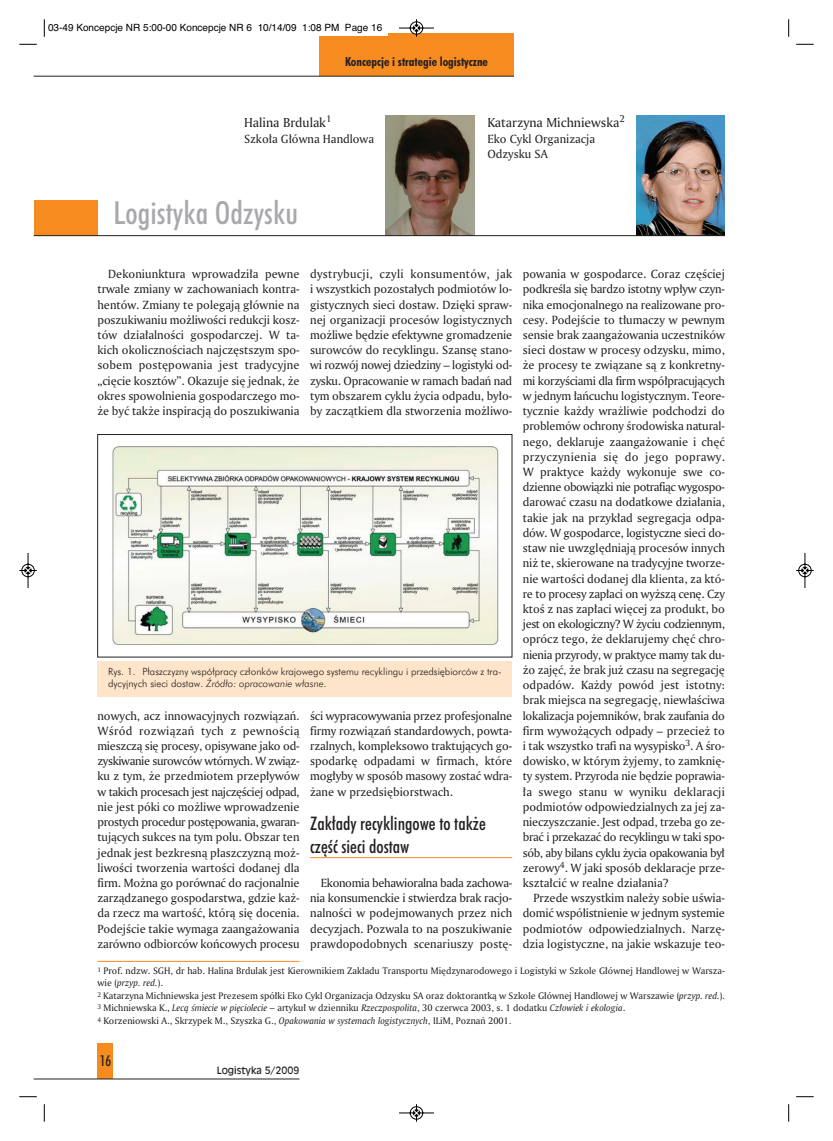
<style>
.page{position:relative;width:833px;height:1141px;background:#fff}
.page>*{position:absolute;margin:0;border:0;box-sizing:border-box;transform-origin:0 0}
.t1{font:31.88px "Futura Md Cn EU";letter-spacing:.005em;color:#a8a9ad}
.t2{font:18.75px/23.1px "Futura Md Cn EU";color:#231f20}
.t3{font:15px "Futura Md Cn EU";color:#231f20}
.t4{font:13.75px "Amerigo EU";color:#231f20}
.t5{font:12.5px/15.2px "Amerigo EU";color:#231f20;text-align:justify}
.t6{font:12.5px "Futura Bd Cn EU";color:#231f20}
.t7{font:10px/12.5px "Amerigo EU";color:#231f20}
.t8{font:10px/12px "Futura Lt EU";color:#231f20}
.t9{font:10px "Helvetica";color:#000}
.t10{font:10px "Incised 901 EU";color:#231f20}
.s1{font-style:italic}
</style>
<div class="page">
<div style="left:34px;top:200px;width:63px;height:36px;background:#f68b1f"></div>
<div style="left:97px;top:1044px;width:16px;height:35px;background:#f68b1f"></div>
<div style="left:319px;top:34px;width:195px;height:42px;background:#f68b1f"></div>
<hr style="left:310px;top:857px;width:202px;height:1px;background:#f68b1f">
<hr style="left:34px;top:76px;width:480px;height:1px;background:#231f20">
<hr style="left:34px;top:1079px;width:265px;height:1px;background:#231f20">
<img style="left:386px;top:115px;width:88px;height:120px">
<img style="left:636px;top:115px;width:89px;height:120px">
<img style="left:112px;top:446px;width:387px;height:199px">
<div style="left:97px;top:434px;width:415px;height:223px;border:1px solid #231f20"></div>
<div style="left:97px;top:661px;width:415px;height:35px;background:#fee4c9"></div>
<hr style="left:97px;top:961px;width:202px;height:1px;background:#f68b1f">
<hr style="left:34px;top:235px;width:691px;height:1px;background:#231f20">
<div style="left:43px;top:18px;width:344px;height:18px;background:#fff"></div>
<svg style="left:44px;top:19px;width:1px;height:18px"></svg>
<svg style="left:19px;top:44px;width:18px;height:1px"></svg>
<svg style="left:788px;top:19px;width:1px;height:18px"></svg>
<svg style="left:796px;top:44px;width:17px;height:1px"></svg>
<svg style="left:44px;top:1104px;width:1px;height:18px"></svg>
<svg style="left:19px;top:1096px;width:18px;height:1px"></svg>
<svg style="left:788px;top:1104px;width:1px;height:18px"></svg>
<svg style="left:796px;top:1096px;width:17px;height:1px"></svg>
<svg style="left:398px;top:19px;width:37px;height:18px"></svg>
<svg style="left:399px;top:1104px;width:35px;height:18px"></svg>
<svg style="left:19px;top:553px;width:18px;height:35px"></svg>
<svg style="left:796px;top:553px;width:18px;height:35px"></svg>
<p class="t9" style="left:48px;top:23px;width:336px">03-49 Koncepcje NR 5:00-00 Koncepcje NR 6 10/14/09 1:08 PM Page 16</p>
<p class="t6" style="left:345px;top:57px;width:144px">Koncepcje i strategie logistyczne</p>
<p class="t4" style="left:244px;top:117px;width:89px">Ha li na Brdu la k<sup>1</sup></p>
<p class="t5" style="left:244px;top:132px;width:132px">Szko ła Głów na Han dlo wa</p>
<h1 class="t1" style="left:113px;top:200px;width:186px">Logistyka Odzysku</h1>
<p class="t4" style="left:487px;top:117px;width:139px">Ka ta rzy na Mich niew ska<sup>2</sup></p>
<p class="t5" style="left:487px;top:132px;width:109px">Eko Cykl Or ga ni za cja<br>Od zy sku SA</p>
<p class="t5" style="left:97px;top:267px;width:203px;text-indent:11px">De ko niunk tu ra wpro wa dzi ła pew ne trwa łe zmia ny w za cho wa niach kon tra - hen tów. Zmia ny te po le ga ją głów nie na po szu ki wa niu moż li wo ści re duk cji kosz - tów dzia łal no ści go spo dar czej. W ta - kich oko licz no ściach naj częst szym spo - so bem po stę po wa nia jest tra dy cyj ne „cię cie kosz tów”. Oka zu je się jed nak, że okres spo wol nie nia go spo dar cze go mo - że być tak że in spi ra cją do po szu ki wa nia</p>
<p class="t5" style="left:310px;top:267px;width:203px">dys try bu cji, czy li kon su men tów, jak i wszyst kich po zo sta łych pod mio tów lo - gi stycz nych sie ci do staw. Dzię ki spraw - nej or ga ni za cji pro ce sów lo gi stycz nych moż li we bę dzie efek tyw ne gro ma dze nie su row ców do re cy klin gu. Szan sę sta no - wi roz wój no wej dzie dzi ny – lo gi sty ki od - zy sku. Opra co wa nie w ra mach ba dań nad tym ob sza rem cy klu ży cia od pa du, by ło - by za cząt kiem dla stwo rze nia moż li wo -</p>
<p class="t8" style="left:108px;top:667px;width:395px">Rys. 1. Płasz czy zny współ pra cy człon ków kra jo we go sys te mu re cy klin gu i przed się bior ców z tra - dy cyj nych sie ci do staw. <span class="s1">Źró dło: opra co wa nie wła sne.</span></p>
<p class="t5" style="left:97px;top:709px;width:203px">no wych, acz in no wa cyj nych roz wią zań.<br>Wśród roz wią zań tych z pew no ścią miesz czą się pro ce sy, opi sy wa ne ja ko od - zy ski wa nie su row ców wtór nych. W związ - ku z tym, że przed mio tem prze pły wów w ta kich pro ce sach jest naj czę ściej od pad, nie jest pó ki co moż li we wpro wa dze nie pro stych pro ce dur po stę po wa nia, gwa ran - tu ją cych suk ces na tym po lu. Ob szar ten jed nak jest bez kre sną płasz czy zną moż - li wo ści two rze nia war to ści do da nej dla firm. Moż na go po rów nać do ra cjo nal nie za rzą dza ne go go spo dar stwa, gdzie każ - da rzecz ma war tość, któ rą się do ce nia.<br>Po dej ście ta kie wy ma ga za an ga żo wa nia za rów no od bior ców koń co wych pro ce su</p>
<p class="t5" style="left:310px;top:709px;width:203px">ści wy pra co wy wa nia przez pro fe sjo nal ne fir my roz wią zań stan dar do wych, po wta - rzal nych, kom plek so wo trak tu ją cych go - spo dar kę od pa da mi w fir mach, któ re mo gły by w spo sób ma so wy zo stać wdra - ża ne w przed się bior stwach.</p>
<h2 class="t2" style="left:310px;top:813px;width:177px">Za kła dy re cy klin go we to tak że część sie ci do staw</h2>
<p class="t5" style="left:310px;top:876px;width:203px;text-indent:11px">Eko no mia be ha wio ral na ba da za cho wa - nia kon su menc kie i stwier dza brak ra cjo - nal no ści w po dej mo wa nych przez nich de cy zjach. Po zwa la to na po szu ki wa nie praw do po dob nych sce na riu szy po stę -</p>
<p class="t5" style="left:523px;top:267px;width:203px">po wa nia w go spo dar ce. Co raz czę ściej pod kre śla się bar dzo istot ny wpływ czyn - ni ka emo cjo nal ne go na re ali zo wa ne pro - ce sy. Po dej ście to tłu ma czy w pew nym sen sie brak za an ga żo wa nia uczest ni ków sie ci do staw w pro ce sy od zy sku, mi mo, że pro ce sy te zwią za ne są z kon kret ny - mi ko rzy ścia mi dla firm współ pra cu ją cych w jed nym łań cu chu lo gi stycz nym. Teo re - tycz nie każ dy wraż li wie pod cho dzi do pro ble mów ochro ny śro do wi ska na tu ral - ne go, de kla ru je za an ga żo wa nie i chęć przy czy nie nia się do je go po pra wy.<br>W prak ty ce każ dy wy ko nu je swe co - dzien ne obo wiąz ki nie po tra fiąc wy go spo - da ro wać cza su na do dat ko we dzia ła nia, ta kie jak na przy kład se gre ga cja od pa - dów. W go spo dar ce, lo gi stycz ne sie ci do - staw nie uwzględ nia ją pro ce sów in nych niż te, skie ro wa ne na tra dy cyj ne two rze - nie war to ści do da nej dla klien ta, za któ - re to pro ce sy za pła ci on wyż szą ce nę. Czy ktoś z nas za pła ci wię cej za pro dukt, bo jest on eko lo gicz ny? W ży ciu co dzien nym, oprócz te go, że de kla ru je my chęć chro - nie nia przy ro dy, w prak ty ce ma my tak du - żo za jęć, że brak już cza su na se gre ga cję od pa dów. Każ dy po wód jest istot ny: brak miej sca na se gre ga cję, nie wła ści wa lo ka li za cja po jem ni ków, brak za ufa nia do firm wy wo żą cych od pa dy – prze cież to i tak wszyst ko tra fi na wy sy pi sko<sup>3</sup>. A śro - do wi sko, w któ rym ży je my, to za mknię - ty sys tem. Przy ro da nie bę dzie po pra wia - ła swe go sta nu w wy ni ku de kla ra cji pod mio tów od po wie dzial nych za jej za - nie czysz cza nie. Jest od pad, trze ba go ze - brać i prze ka zać do re cy klin gu w ta ki spo - sób, aby bi lans cy klu ży cia opa ko wa nia był ze ro wy<sup>4</sup>. W ja ki spo sób de kla ra cje prze - kształ cić w re al ne dzia ła nia?</p>
<p class="t5" style="left:523px;top:891px;width:203px;text-indent:11px">Przede wszyst kim na le ży so bie uświa - do mić współ ist nie nie w jed nym sys te mie pod mio tów od po wie dzial nych. Na rzę - dzia lo gi stycz ne, na ja kie wska zu je teo -</p>
<p class="t7" style="left:97px;top:965px;width:629px"><sup>1</sup> Prof. ndzw. SGH, dr hab. Ha li na Brdu lak jest Kie row ni kiem Za kła du Trans por tu Mię dzy na ro do we go i Lo gi sty ki w Szko le Głów nej Han dlo wej w War sza - wie (<span class="s1">przyp. red.</span>).<br><sup>2</sup> Ka ta rzy na Mich niew ska jest Pre ze sem spół ki Eko Cykl Or ga ni za cja Od zy sku SA oraz dok to rant ką w Szko le Głów nej Han dlo wej w War sza wie (<span class="s1">przyp. red.</span>).<br><sup>3</sup> Mich niew ska K., <span class="s1">Le cą śmie cie w pię cio le cie</span> – ar ty kuł w dzien ni ku <span class="s1">Rzecz po spo li ta</span>, 30 czerw ca 2003, s. 1 do dat ku <span class="s1">Czło wiek i eko lo gia</span>.<br><sup>4</sup> Ko rze niow ski A., Skrzy pek M., Szysz ka G., <span class="s1">Opa ko wa nia w sys te mach lo gi stycz nych</span>, ILiM, Po znań 2001.</p>
<p class="t3" style="left:100px;top:1054px;width:13px">16</p>
<p class="t10" style="left:217px;top:1066px;width:84px">Logistyka 5/2009</p>
</div>
